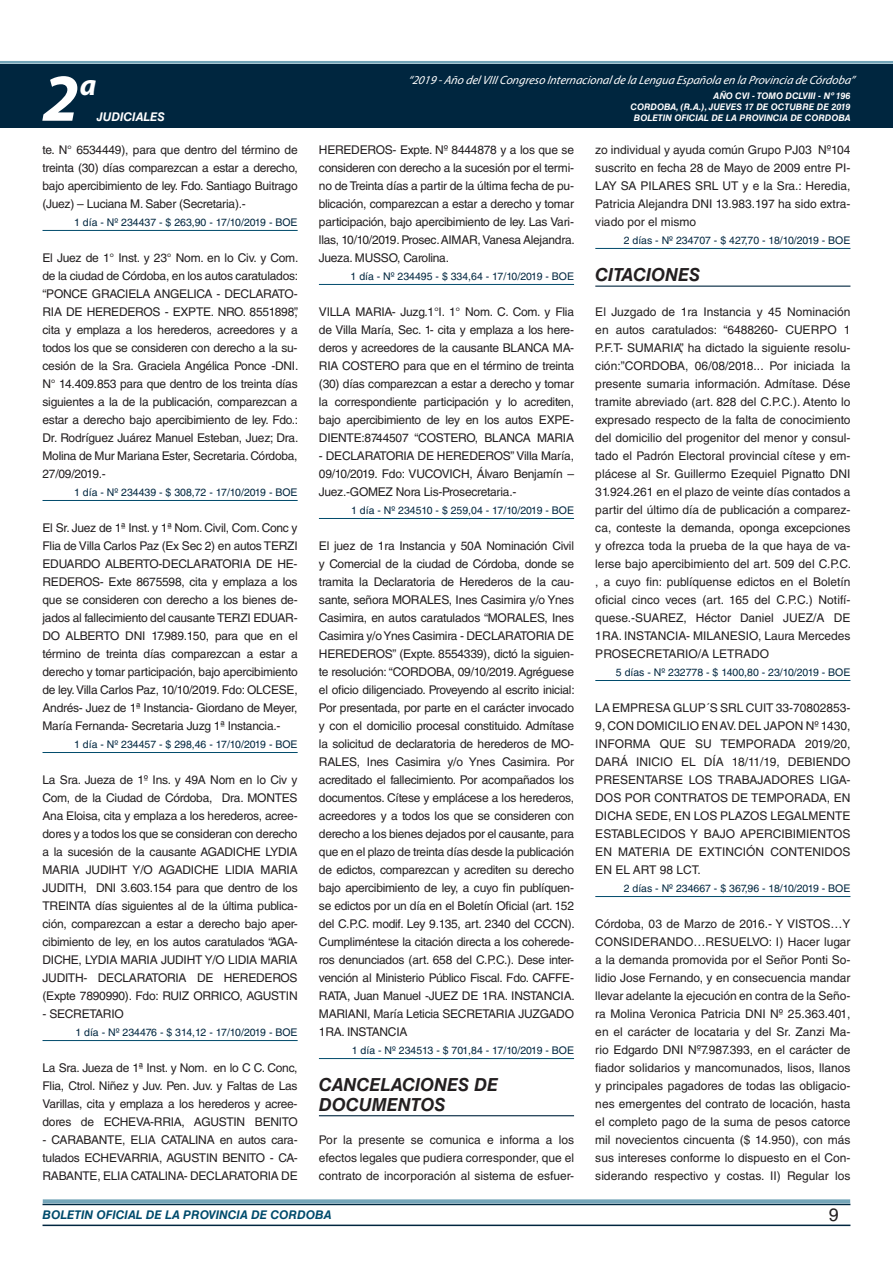
<style>
.page{position:relative;width:893px;height:1263px;background:#fff}
.page>*{position:absolute;margin:0;border:0;box-sizing:border-box;transform-origin:0 0}
.t1{font:italic 700 67.5px "Myriad Pro";color:#fff}
.t2{font:italic 700 30px "Myriad Pro";color:#fff}
.t3{font:italic 700 18px/19.5px "Helvetica LT Std";color:#231f20}
.t4{font:18px "Helvetica LT Std";color:#231f20}
.t5{font:12px/18px "Helvetica LT Std";letter-spacing:-.02em;color:#231f20;text-align:justify}
.t6{font:italic 12px "Myriad Pro";color:#fff}
.t7{font:italic 700 12px "Helvetica LT Std";color:#004b6c}
.t8{font:italic 700 12px "Helvetica LT Std";color:#fff}
.t9{font:10.5px "Helvetica LT Std";color:#00263f}
.t10{font:italic 700 9px/10.8px "Helvetica LT Std";color:#fff;text-align:right}
</style>
<div class="page">
<div style="left:0;top:61px;width:893px;height:6px;background:#fff;opacity:.75"></div>
<div style="left:0;top:64px;width:893px;height:64px;background:#00263f"></div>
<hr style="left:43px;top:1224px;width:807px;height:2px;background:#00263f">
<div style="left:42px;top:1198px;width:809px;height:8px;background:#fff;opacity:.75"></div>
<hr style="left:43px;top:230px;width:255px;height:1px;background:#004b6c">
<hr style="left:43px;top:500px;width:255px;height:1px;background:#004b6c">
<hr style="left:43px;top:752px;width:255px;height:1px;background:#004b6c">
<hr style="left:43px;top:1040px;width:255px;height:1px;background:#004b6c">
<hr style="left:319px;top:284px;width:255px;height:1px;background:#004b6c">
<hr style="left:319px;top:518px;width:255px;height:1px;background:#004b6c">
<hr style="left:319px;top:1058px;width:255px;height:1px;background:#004b6c">
<hr style="left:319px;top:1115px;width:255px;height:1px;background:#00263f">
<hr style="left:595px;top:248px;width:255px;height:1px;background:#004b6c">
<hr style="left:595px;top:286px;width:255px;height:1px;background:#00263f">
<hr style="left:595px;top:680px;width:255px;height:1px;background:#004b6c">
<hr style="left:595px;top:896px;width:255px;height:1px;background:#004b6c">
<h2 class="t2" style="left:80px;top:66px;width:18px">a</h2>
<p class="t6" style="left:408px;top:72px;width:448px">“2019 -Año delVIIICongreso Internacionalde la Lengua Esp añola en la Provincia de Córdoba”</p>
<h1 class="t1" style="left:43px;top:54px;width:38px">2</h1>
<p class="t10" style="left:631px;top:91px;width:221px">AÑO CVI - TOMO DCLVIII - Nº 196<br>CORDOBA, (R.A.), JUEVES 17 DE OCTUBRE DE 2019</p>
<p class="t8" style="left:97px;top:110px;width:70px">JUDICIALES</p>
<p class="t10" style="left:634px;top:112px;width:218px">BOLETIN OFICIAL DE LA PROVINCIA DE CORDOBA</p>
<p class="t5" style="left:43px;top:141px;width:257px">te. N° 6534449), para que dentro del término de treinta (30) días comparezcan a estar a derecho, bajo apercibimiento de ley. Fdo. Santiago Buitrago (Juez) – Luciana M. Saber (Secretaria).-</p>
<p class="t9" style="left:74px;top:216px;width:225px">1 día - Nº 234437 - $ 263,90 - 17/10/2019 - BOE</p>
<p class="t5" style="left:43px;top:249px;width:257px">El Juez de 1° Inst. y 23° Nom. en lo Civ. y Com. de la ciudad de Córdoba, en los autos caratulados: “PONCE GRACIELA ANGELICA - DECLARATO-RIA DE HEREDEROS - EXPTE. NRO. 8551898”, cita y emplaza a los herederos, acreedores y a todos los que se consideren con derecho a la su&shy;cesión de la Sra. Graciela Angélica Ponce -DNI.<br>N° 14.409.853 para que dentro de los treinta días siguientes a la de la publicación, comparezcan a estar a derecho bajo apercibimiento de ley. Fdo.:<br>Dr. Rodríguez Juárez Manuel Esteban, Juez; Dra.<br>Molina de Mur Mariana Ester, Secretaria. Córdoba, 27/09/2019.-</p>
<p class="t9" style="left:74px;top:486px;width:225px">1 día - Nº 234439 - $ 308,72 - 17/10/2019 - BOE</p>
<p class="t5" style="left:43px;top:519px;width:257px">El Sr. Juez de 1ª Inst. y 1ª Nom. Civil, Com. Conc y Flia de Villa Carlos Paz (Ex Sec 2) en autos TERZI EDUARDO ALBERTO-DECLARATORIA DE HE-REDEROS- Exte 8675598, cita y emplaza a los que se consideren con derecho a los bienes de&shy;jados al fallecimiento del causante TERZI EDUAR-DO ALBERTO DNI 17.989.150, para que en el término de treinta días comparezcan a estar a derecho y tomar participación, bajo apercibimiento de ley. Villa Carlos Paz, 10/10/2019. Fdo: OLCESE, Andrés- Juez de 1ª Instancia- Giordano de Meyer, María Fernanda- Secretaria Juzg 1ª Instancia.-</p>
<p class="t9" style="left:74px;top:738px;width:225px">1 día - Nº 234457 - $ 298,46 - 17/10/2019 - BOE</p>
<p class="t5" style="left:43px;top:771px;width:257px">La Sra. Jueza de 1º Ins. y 49A Nom en lo Civ y Com, de la Ciudad de Córdoba, Dra. MONTES Ana Eloisa, cita y emplaza a los herederos, acree&shy;dores y a todos los que se consideran con derecho a la sucesión de la causante AGADICHE LYDIA MARIA JUDIHT Y/O AGADICHE LIDIA MARIA JUDITH, DNI 3.603.154 para que dentro de los TREINTA días siguientes al de la última publica&shy;ción, comparezcan a estar a derecho bajo aper&shy;cibimiento de ley, en los autos caratulados “AGA-DICHE, LYDIA MARIA JUDIHT Y/O LIDIA MARIA JUDITH- DECLARATORIA DE HEREDEROS (Expte 7890990). Fdo: RUIZ ORRICO, AGUSTIN</p>
<p class="t5" style="left:43px;top:1005px;width:83px">- SECRETARIO</p>
<p class="t9" style="left:75px;top:1026px;width:224px">1 día - Nº 234476 - $ 314,12 - 17/10/2019 - BOE</p>
<p class="t5" style="left:43px;top:1059px;width:257px">La Sra. Jueza de 1ª Inst. y Nom. en lo C C. Conc, Flia, Ctrol. Niñez y Juv. Pen. Juv. y Faltas de Las Varillas, cita y emplaza a los herederos y acree&shy;dores de ECHEVA-RRIA, AGUSTIN BENITO</p>
<p class="t5" style="left:43px;top:1131px;width:257px">- CARABANTE, ELIA CATALINA en autos cara&shy;tulados ECHEVARRIA, AGUSTIN BENITO - CA-RABANTE, ELIA CATALINA- DECLARATORIA DE</p>
<p class="t5" style="left:319px;top:141px;width:257px">HEREDEROS- Expte. Nº 8444878 y a los que se consideren con derecho a la sucesión por el termi&shy;no de Treinta días a partir de la última fecha de pu&shy;blicación, comparezcan a estar a derecho y tomar participación, bajo apercibimiento de ley. Las Vari&shy;llas, 10/10/2019. Prosec. AIMAR, Vanesa Alejandra.<br>Jueza. MUSSO, Carolina.</p>
<p class="t9" style="left:351px;top:270px;width:225px">1 día - Nº 234495 - $ 334,64 - 17/10/2019 - BOE</p>
<p class="t5" style="left:319px;top:303px;width:257px">VILLA MARIA- Juzg.1°I. 1° Nom. C. Com. y Flia de Villa María, Sec. 1- cita y emplaza a los here&shy;deros y acreedores de la causante BLANCA MA-RIA COSTERO para que en el término de treinta (30) días comparezcan a estar a derecho y tomar la correspondiente participación y lo acrediten, bajo apercibimiento de ley en los autos EXPE-DIENTE:8744507 “COSTERO, BLANCA MARIA</p>
<p class="t5" style="left:319px;top:447px;width:257px">- DECLARATORIA DE HEREDEROS” Villa María, 09/10/2019. Fdo: VUCOVICH, Álvaro Benjamín – Juez.-GOMEZ Nora Lis-Prosecretaria.-</p>
<p class="t9" style="left:351px;top:504px;width:224px">1 día - Nº 234510 - $ 259,04 - 17/10/2019 - BOE</p>
<p class="t5" style="left:319px;top:537px;width:257px">El juez de 1ra Instancia y 50A Nominación Civil y Comercial de la ciudad de Córdoba, donde se tramita la Declaratoria de Herederos de la cau&shy;sante, señora MORALES, Ines Casimira y/o Ynes Casimira, en autos caratulados “MORALES, Ines Casimira y/o Ynes Casimira - DECLARATORIA DE HEREDEROS” (Expte. 8554339), dictó la siguien&shy;te resolución: “CORDOBA, 09/10/2019. Agréguese el oficio diligenciado. Proveyendo al escrito inicial:<br>Por presentada, por parte en el carácter invocado y con el domicilio procesal constituido. Admítase la solicitud de declaratoria de herederos de MO-RALES, Ines Casimira y/o Ynes Casimira. Por acreditado el fallecimiento. Por acompañados los documentos. Cítese y emplácese a los herederos, acreedores y a todos los que se consideren con derecho a los bienes dejados por el causante, para que en el plazo de treinta días desde la publicación de edictos, comparezcan y acrediten su derecho bajo apercibimiento de ley, a cuyo fin publíquen&shy;se edictos por un día en el Boletín Oficial (art. 152 del C.P.C. modif. Ley 9.135, art. 2340 del CCCN).<br>Cumpliméntese la citación directa a los coherede&shy;ros denunciados (art. 658 del C.P.C.). Dese inter&shy;vención al Ministerio Público Fiscal. Fdo. CAFFE-RATA, Juan Manuel -JUEZ DE 1RA. INSTANCIA.<br>MARIANI, María Leticia SECRETARIA JUZGADO 1RA. INSTANCIA</p>
<p class="t9" style="left:352px;top:1044px;width:224px">1 día - Nº 234513 - $ 701,84 - 17/10/2019 - BOE</p>
<h3 class="t3" style="left:319px;top:1075px;width:181px">CANCELACIONES DE<br>DOCUMENTOS</h3>
<p class="t5" style="left:319px;top:1131px;width:257px">Por la presente se comunica e informa a los efectos legales que pudiera corresponder, que el contrato de incorporación al sistema de esfuer-</p>
<p class="t5" style="left:595px;top:141px;width:257px">zo individual y ayuda común Grupo PJ03 Nº104 suscrito en fecha 28 de Mayo de 2009 entre PI-LAY SA PILARES SRL UT y e la Sra.: Heredia, Patricia Alejandra DNI 13.983.197 ha sido extra&shy;viado por el mismo</p>
<p class="t9" style="left:624px;top:234px;width:228px">2 días - Nº 234707 - $ 427,70 - 18/10/2019 - BOE</p>
<h3 class="t3" style="left:595px;top:265px;width:106px">CITACIONES</h3>
<p class="t5" style="left:595px;top:303px;width:257px">El Juzgado de 1ra Instancia y 45 Nominación en autos caratulados: “6488260- CUERPO 1<br>P.F.T- SUMARIA”, ha dictado la siguiente resolu&shy;ción:”CORDOBA, 06/08/2018... Por iniciada la presente sumaria información. Admítase. Dése tramite abreviado (art. 828 del C.P.C.). Atento lo expresado respecto de la falta de conocimiento del domicilio del progenitor del menor y consul&shy;tado el Padrón Electoral provincial cítese y em&shy;plácese al Sr. Guillermo Ezequiel Pignatto DNI 31.924.261 en el plazo de veinte días contados a partir del último día de publicación a comparez&shy;ca, conteste la demanda, oponga excepciones y ofrezca toda la prueba de la que haya de va&shy;lerse bajo apercibimiento del art. 509 del C.P.C. , a cuyo fin: publíquense edictos en el Boletín oficial cinco veces (art. 165 del C.P.C.) Notifí&shy;quese.-SUAREZ, Héctor Daniel JUEZ/A DE 1RA. INSTANCIA- MILANESIO, Laura Mercedes PROSECRETARIO/A LETRADO</p>
<p class="t9" style="left:616px;top:666px;width:236px">5 días - Nº 232778 - $ 1400,80 - 23/10/2019 - BOE</p>
<p class="t5" style="left:595px;top:699px;width:257px">LA EMPRESA GLUP´S SRL CUIT 33-70802853- 9, CON DOMICILIO EN AV. DEL JAPON Nº 1430, INFORMA QUE SU TEMPORADA 2019/20, DARÁ INICIO EL DÍA 18/11/19, DEBIENDO PRESENTARSE LOS TRABAJADORES LIGA-DOS POR CONTRATOS DE TEMPORADA, EN DICHA SEDE, EN LOS PLAZOS LEGALMENTE ESTABLECIDOS Y BAJO APERCIBIMIENTOS EN MATERIA DE EXTINCIÓN CONTENIDOS EN EL ART 98 LCT.</p>
<p class="t9" style="left:624px;top:882px;width:228px">2 días - Nº 234667 - $ 367,96 - 18/10/2019 - BOE</p>
<p class="t5" style="left:595px;top:915px;width:257px">Córdoba, 03 de Marzo de 2016.- Y VISTOS…Y CONSIDERANDO…RESUELVO: I) Hacer lugar a la demanda promovida por el Señor Ponti So&shy;lidio Jose Fernando, y en consecuencia mandar llevar adelante la ejecución en contra de la Seño&shy;ra Molina Veronica Patricia DNI Nº 25.363.401, en el carácter de locataria y del Sr. Zanzi Ma&shy;rio Edgardo DNI Nº7.987.393, en el carácter de fiador solidarios y mancomunados, lisos, llanos y principales pagadores de todas las obligacio&shy;nes emergentes del contrato de locación, hasta el completo pago de la suma de pesos catorce mil novecientos cincuenta ($ 14.950), con más sus intereses conforme lo dispuesto en el Con&shy;siderando respectivo y costas. II) Regular los</p>
<p class="t7" style="left:43px;top:1208px;width:290px">BOLETIN OFICIAL DE LA PROVINCIA DE CORDOBA</p>
<h3 class="t4" style="left:829px;top:1204px;width:12px">9</h3>
</div>
